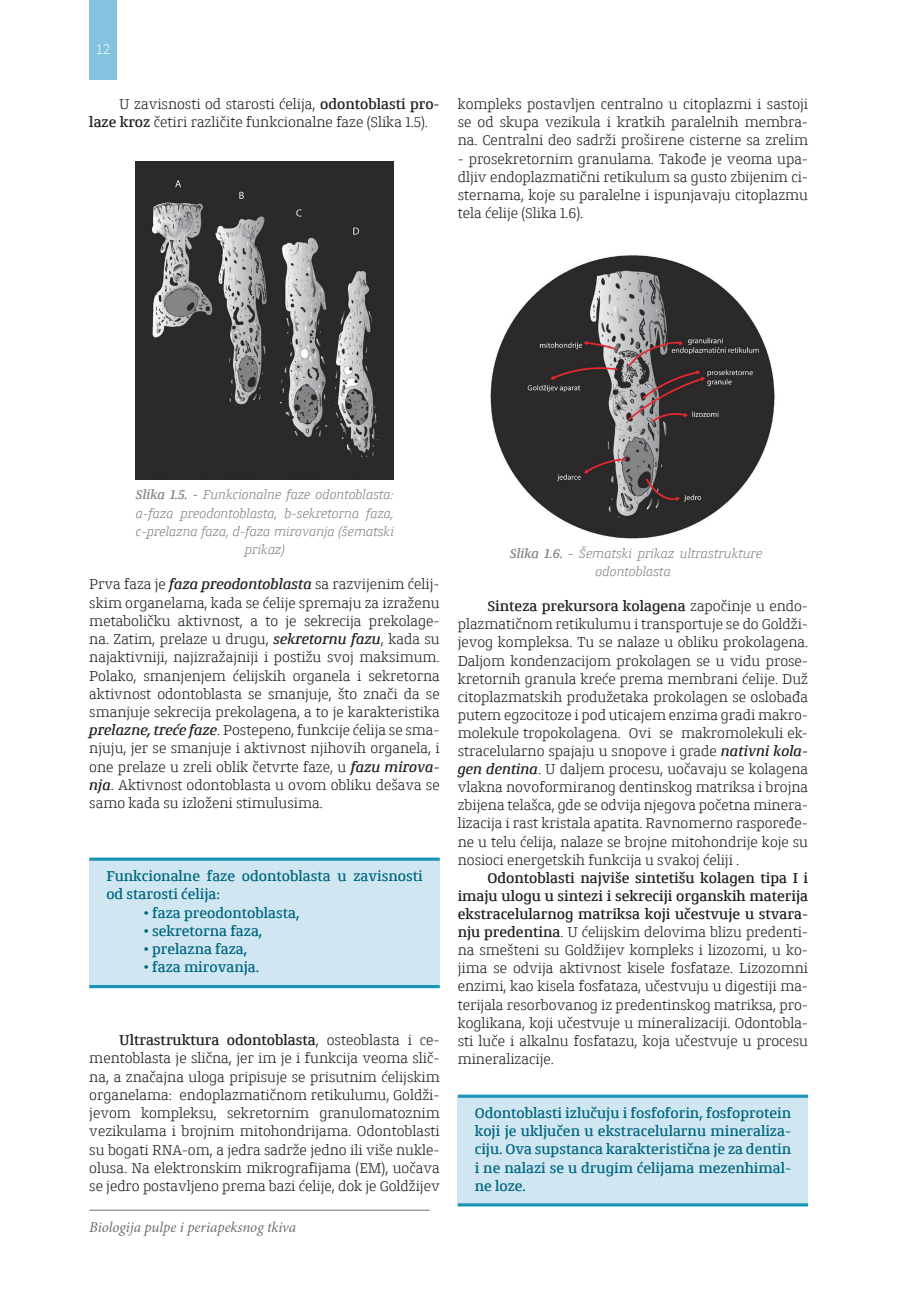
<style>
.page{position:relative;width:906px;height:1289px;background:#fff}
.page>*{position:absolute;margin:0;border:0;box-sizing:border-box;transform-origin:0 0}
.Tekst{font:15px/18.1px "Conto Slab";color:#231f20;text-align:justify}
.Highlight{font:700 15px/18.1px "Conto Slab";color:#006680}
.t1{font:italic 15px "Minion Pro";letter-spacing:-.005em;color:#6d6f71}
.t2{font:300 15px "Source Sans Pro";color:#fff}
.Opis_slike_1_kol{font:italic 13.5px/18.3px "Conto Slab";color:#808285;text-align:center}
.s1{font-weight:700}
.s2{font-weight:700;font-style:italic}
</style>
<div class="page">
<div style="left:89px;top:0;width:28px;height:79px;background:#83c3df"></div>
<hr style="left:89px;top:1209px;width:340px;height:1px;background:#6d6f71">
<div style="left:89px;top:859px;width:351px;height:127px;background:#d0e7f2"></div>
<hr style="left:89px;top:985px;width:351px;height:3px;background:#1a95b9">
<hr style="left:89px;top:857px;width:351px;height:3px;background:#1a95b9">
<img style="left:136px;top:161px;width:257px;height:318px">
<div style="left:458px;top:1096px;width:350px;height:108px;background:#d0e7f2"></div>
<hr style="left:458px;top:1203px;width:350px;height:3px;background:#1a95b9">
<hr style="left:458px;top:1094px;width:350px;height:3px;background:#1a95b9">
<img style="left:490px;top:255px;width:285px;height:283px">
<p class="t2" style="left:96px;top:40px;width:16px">12</p>
<p class="Tekst" style="left:89px;top:94px;width:352px;text-indent:30px">U zavisnosti od starosti ćelija, <span class="s1">odontoblasti pro&shy;laze kroz</span> četiri različite funkcionalne faze (Slika 1.5).</p>
<p class="Tekst" style="left:458px;top:95px;width:352px">kompleks postavljen centralno u citoplazmi i sastoji se od skupa vezikula i kratkih paralelnih membra&shy;na. Centralni deo sadrži proširene cisterne sa zrelim</p>
<p class="Tekst" style="left:458px;top:149px;width:352px">- prosekretornim granulama. Takođe je veoma upa&shy;dljiv endoplazmatični retikulum sa gusto zbijenim ci&shy;sternama, koje su paralelne i ispunjavaju citoplazmu tela ćelije (Slika 1.6).</p>
<p class="Opis_slike_1_kol" style="left:136px;top:485px;width:260px"><span class="s1">Slika 1.5. -</span> Funkcionalne faze odontoblasta: a-faza preodontoblasta, b-sekretorna faza, c-prelazna faza, d-faza mirovanja (šematski prikaz)</p>
<p class="Tekst" style="left:89px;top:574px;width:352px">Prva faza je <span class="s2">faza preodontoblasta</span> sa razvijenim ćelij&shy;skim organelama, kada se ćelije spremaju za izraženu metaboličku aktivnost, a to je sekrecija prekolage&shy;na. Zatim, prelaze u drugu, <span class="s2">sekretornu fazu</span>, kada su najaktivniji, najizražajniji i postižu svoj maksimum.<br>Polako, smanjenjem ćelijskih organela i sekretorna aktivnost odontoblasta se smanjuje, što znači da se smanjuje sekrecija prekolagena, a to je karakteristika <span class="s2">prelazne, treće faze</span>. Postepeno, funkcije ćelija se sma&shy;njuju, jer se smanjuje i aktivnost njihovih organela, i one prelaze u zreli oblik četvrte faze, u <span class="s2">fazu mirova&shy;nja</span>. Aktivnost odontoblasta u ovom obliku dešava se samo kada su izloženi stimulusima.</p>
<p class="Highlight" style="left:106px;top:866px;width:318px">Funkcionalne faze odontoblasta u zavisnosti od starosti ćelija:</p>
<p class="Highlight" style="left:143px;top:903px;width:158px">• faza preodontoblasta,</p>
<p class="Highlight" style="left:143px;top:921px;width:121px">• sekretorna faza,</p>
<p class="Highlight" style="left:143px;top:939px;width:106px">• prelazna faza,</p>
<p class="Highlight" style="left:143px;top:957px;width:117px">• faza mirovanja.</p>
<p class="Tekst" style="left:89px;top:1030px;width:352px;text-indent:30px"><span class="s1">Ultrastruktura odontoblasta</span>, osteoblasta i ce&shy;mentoblasta je slična, jer im je i funkcija veoma slič&shy;na, a značajna uloga pripisuje se prisutnim ćelijskim organelama: endoplazmatičnom retikulumu, Goldži&shy;jevom kompleksu, sekretornim granulomatoznim vezikulama i brojnim mitohondrijama. Odontoblasti su bogati RNA-om, a jedra sadrže jedno ili više nukle&shy;olusa. Na elektronskim mikrografijama (EM), uočava se jedro postavljeno prema bazi ćelije, dok je Goldžijev</p>
<p class="t1" style="left:89px;top:1217px;width:208px">Biologija pulpe i periapeksnog tkiva</p>
<p class="Opis_slike_1_kol" style="left:510px;top:544px;width:254px"><span class="s1">Slika 1.6. -</span> Šematski prikaz ultrastrukture odontoblasta</p>
<p class="Tekst" style="left:458px;top:596px;width:352px;text-indent:30px"><span class="s1">Sinteza prekursora kolagena</span> započinje u endo&shy;plazmatičnom retikulumu i transportuje se do Goldži&shy;jevog kompleksa. Tu se nalaze u obliku prokolagena.<br>Daljom kondenzacijom prokolagen se u vidu prose&shy;kretornih granula kreće prema membrani ćelije. Duž citoplazmatskih produžetaka prokolagen se oslobađa putem egzocitoze i pod uticajem enzima gradi makro&shy;molekule tropokolagena. Ovi se makromolekuli ek&shy;stracelularno spajaju u snopove i grade <span class="s2">nativni kola&shy;gen dentina</span>. U daljem procesu, uočavaju se kolagena vlakna novoformiranog dentinskog matriksa i brojna zbijena telašca, gde se odvija njegova početna minera&shy;lizacija i rast kristala apatita. Ravnomerno raspoređe&shy;ne u telu ćelija, nalaze se brojne mitohondrije koje su nosioci energetskih funkcija u svakoj ćeliji .</p>
<p class="Tekst" style="left:458px;top:868px;width:352px;text-indent:30px"><span class="s1">Odontoblasti najviše sintetišu kolagen tipa I i imaju ulogu u sintezi i sekreciji organskih materija ekstracelularnog matriksa koji učestvuje u stvara&shy;nju predentina</span>. U ćelijskim delovima blizu predenti&shy;na smešteni su Goldžijev kompleks i lizozomi, u ko&shy;jima se odvija aktivnost kisele fosfataze. Lizozomni enzimi, kao kisela fosfataza, učestvuju u digestiji ma&shy;terijala resorbovanog iz predentinskog matriksa, pro&shy;koglikana, koji učestvuje u mineralizaciji. Odontobla&shy;sti luče i alkalnu fosfatazu, koja učestvuje u procesu mineralizacije.</p>
<p class="Highlight" style="left:475px;top:1103px;width:318px;text-align:justify">Odontoblasti izlučuju i fosfoforin, fosfoprotein koji je uključen u ekstracelularnu mineraliza&shy;ciju. Ova supstanca karakteristična je za dentin i ne nalazi se u drugim ćelijama mezenhimal&shy;ne loze.</p>
</div>
